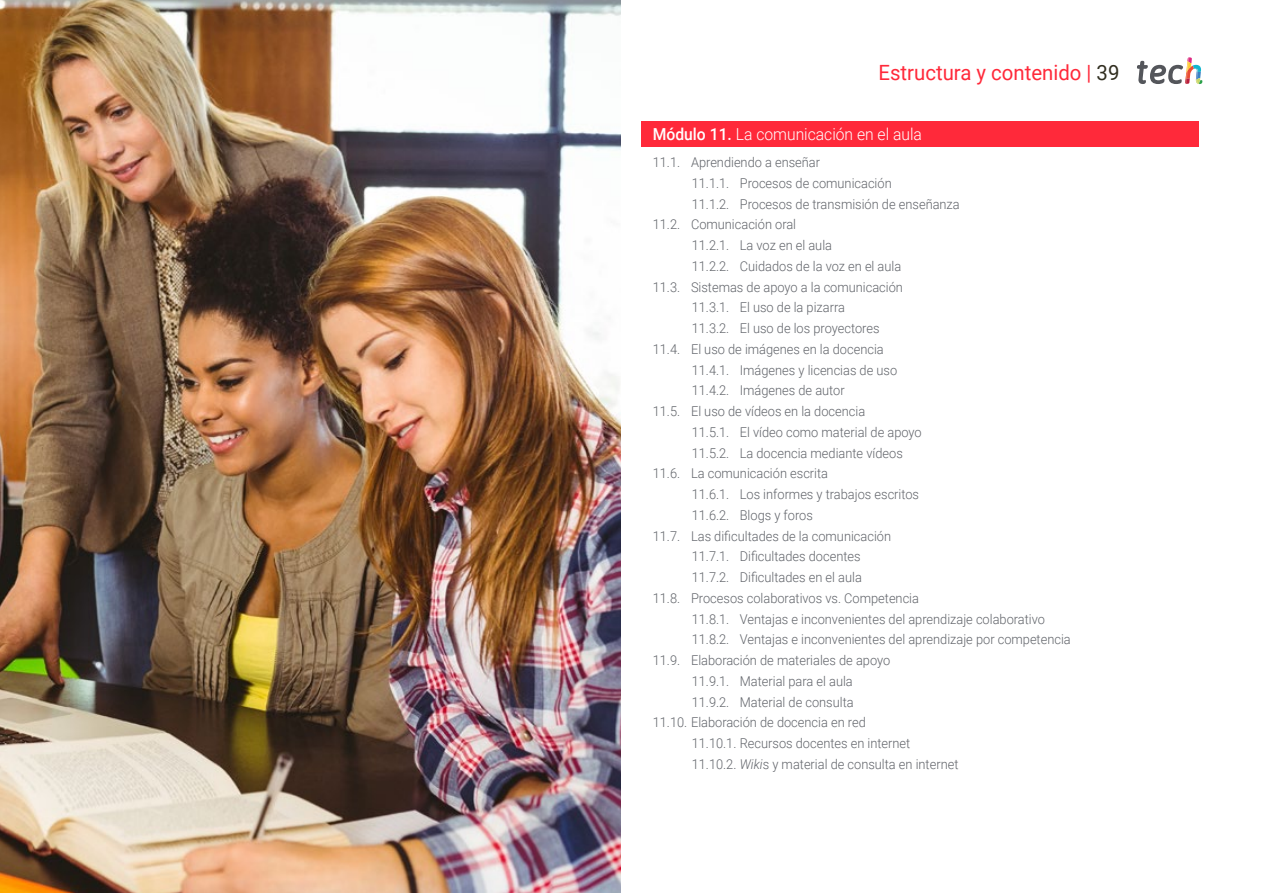
<style>
.page{position:relative;width:1263px;height:893px;background:#fff}
.page>*{position:absolute;margin:0;border:0;box-sizing:border-box;transform-origin:0 0}
.t1{font:21px "Roboto";color:#ff293a}
.t2{font:300 16.5px "Roboto";color:#fff;scale:.95 1}
.t3{font:300 13.5px "Roboto";color:#61646a;scale:.95 1}
.s1{color:#312e20}
.s2{font-weight:500}
.s3{font-style:italic}
</style>
<div class="page">
<svg style="left:1137px;top:57px;width:65px;height:27px"></svg>
<img style="left:0;top:0;width:621px;height:893px">
<div style="left:642px;top:121px;width:557px;height:25px;background:#ff293a"></div>
<h1 class="t1" style="left:878px;top:57px;width:242px">Estructura y contenido | <span class="s1">39</span></h1>
<p class="t2" style="left:653px;top:123px;width:285px"><span class="s2">Módulo 11.</span> La comunicación en el aula</p>
<p class="t3" style="left:653px;top:153px;width:178px">11.1. Aprendiendo a enseñar</p>
<p class="t3" style="left:692px;top:174px;width:212px">11.1.1. Procesos de comunicación</p>
<p class="t3" style="left:692px;top:194px;width:284px">11.1.2. Procesos de transmisión de enseñanza</p>
<p class="t3" style="left:653px;top:215px;width:152px">11.2. Comunicación oral</p>
<p class="t3" style="left:692px;top:236px;width:149px">11.2.1. La voz en el aula</p>
<p class="t3" style="left:692px;top:257px;width:222px">11.2.2. Cuidados de la voz en el aula</p>
<p class="t3" style="left:653px;top:277px;width:265px">11.3. Sistemas de apoyo a la comunicación</p>
<p class="t3" style="left:692px;top:298px;width:163px">11.3.1. El uso de la pizarra</p>
<p class="t3" style="left:692px;top:319px;width:199px">11.3.2. El uso de los proyectores</p>
<p class="t3" style="left:653px;top:340px;width:245px">11.4. El uso de imágenes en la docencia</p>
<p class="t3" style="left:692px;top:360px;width:218px">11.4.1. Imágenes y licencias de uso</p>
<p class="t3" style="left:692px;top:381px;width:163px">11.4.2. Imágenes de autor</p>
<p class="t3" style="left:653px;top:402px;width:225px">11.5. El uso de vídeos en la docencia</p>
<p class="t3" style="left:692px;top:423px;width:244px">11.5.1. El vídeo como material de apoyo</p>
<p class="t3" style="left:692px;top:443px;width:224px">11.5.2. La docencia mediante vídeos</p>
<p class="t3" style="left:653px;top:464px;width:186px">11.6. La comunicación escrita</p>
<p class="t3" style="left:692px;top:485px;width:241px">11.6.1. Los informes y trabajos escritos</p>
<p class="t3" style="left:692px;top:506px;width:129px">11.6.2. Blogs y foros</p>
<p class="t3" style="left:653px;top:526px;width:252px">11.7. Las dificultades de la comunicación</p>
<p class="t3" style="left:692px;top:547px;width:179px">11.7.1. Dificultades docentes</p>
<p class="t3" style="left:692px;top:568px;width:181px">11.7.2. Dificultades en el aula</p>
<p class="t3" style="left:653px;top:589px;width:282px">11.8. Procesos colaborativos vs. Competencia</p>
<p class="t3" style="left:692px;top:609px;width:373px">11.8.1. Ventajas e inconvenientes del aprendizaje colaborativo</p>
<p class="t3" style="left:692px;top:630px;width:400px">11.8.2. Ventajas e inconvenientes del aprendizaje por competencia</p>
<p class="t3" style="left:653px;top:651px;width:252px">11.9. Elaboración de materiales de apoyo</p>
<p class="t3" style="left:692px;top:672px;width:171px">11.9.1. Material para el aula</p>
<p class="t3" style="left:692px;top:692px;width:172px">11.9.2. Material de consulta</p>
<p class="t3" style="left:653px;top:713px;width:226px">11.10. Elaboración de docencia en red</p>
<p class="t3" style="left:692px;top:734px;width:232px">11.10.1. Recursos docentes en internet</p>
<p class="t3" style="left:692px;top:755px;width:282px">11.10.2. <span class="s3">Wiki</span>s y material de consulta en internet</p>
</div>
